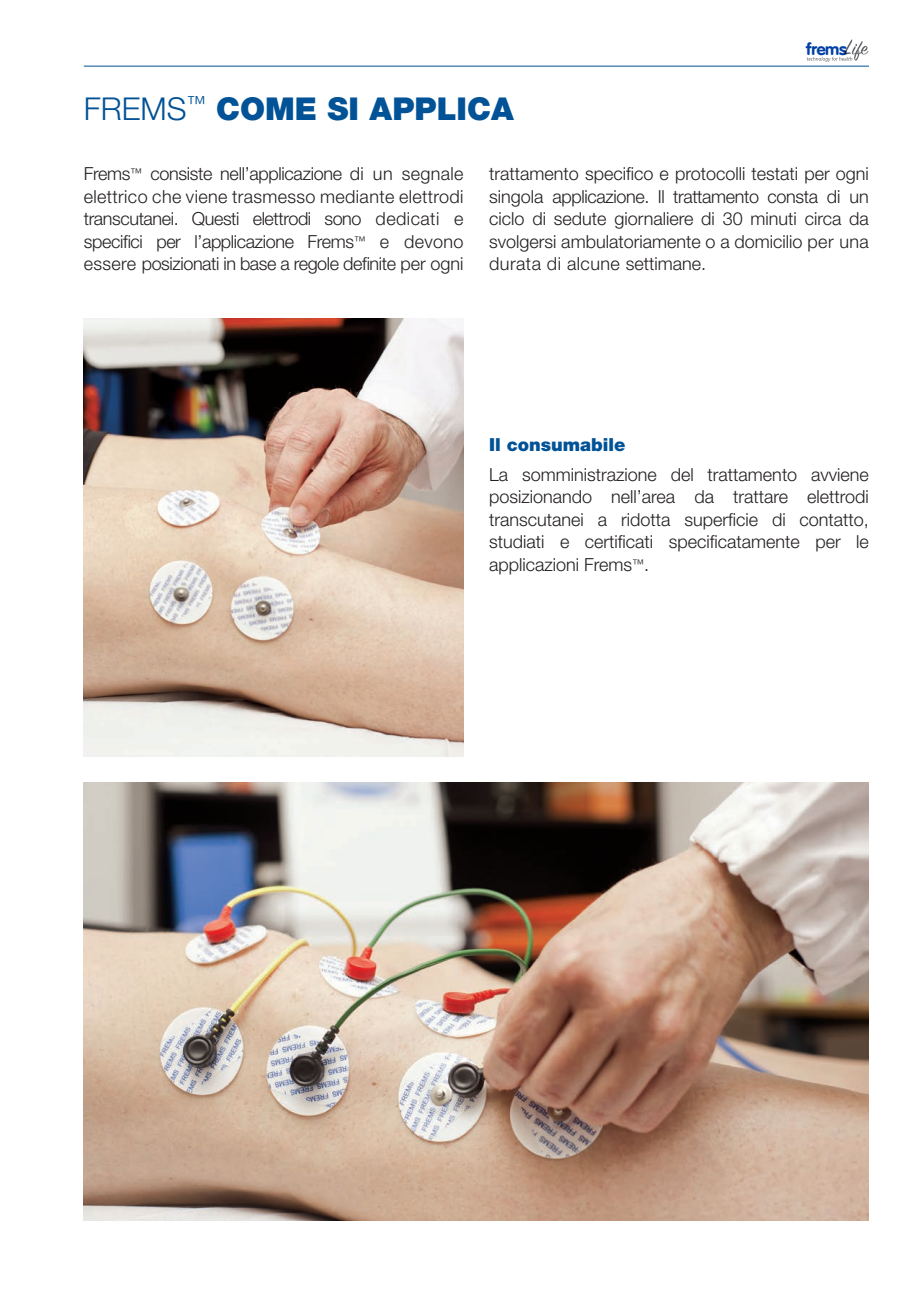
<style>
.page{position:relative;width:923px;height:1297px;background:#fff}
.page>*{position:absolute;margin:0;border:0;box-sizing:border-box;transform-origin:0 0}
.t1{font:900 31.5px "Helvetica Neue LT Std";color:#015296}
.t2{font:300 18px/22.5px "Helvetica Neue LT Std";color:#231f20;text-align:justify}
.t3{font:900 18px "Helvetica Neue LT Std";color:#015296}
.t4{font:16.65px "VAG Rounded Bold";letter-spacing:-.02em;color:#0040a6}
.s1{font-weight:300}
</style>
<div class="page">
<svg style="left:807px;top:39px;width:61px;height:23px"></svg>
<hr style="left:84px;top:66px;width:785px;height:1px;background:#015296">
<img style="left:84px;top:782px;width:785px;height:438px">
<img style="left:84px;top:319px;width:379px;height:438px">
<p class="t1" style="left:84px;top:90px;width:431px"><span class="s1">FREMS</span><sup>™</sup> COME SI APPLICA</p>
<p class="t4" style="left:806px;top:39px;width:41px">frems</p>
<p class="t2" style="left:84px;top:162px;width:381px">Frems<sup>™</sup> consiste nell’applicazione di un segnale elettrico che viene trasmesso mediante elettrodi transcutanei. Questi elettrodi sono dedicati e specifici per l’applicazione Frems<sup>™</sup> e devono essere posizionati in base a regole definite per ogni</p>
<p class="t2" style="left:489px;top:162px;width:381px">trattamento specifico e protocolli testati per ogni singola applicazione. Il trattamento consta di un ciclo di sedute giornaliere di 30 minuti circa da svolgersi ambulatoriamente o a domicilio per una durata di alcune settimane.</p>
<p class="t3" style="left:489px;top:434px;width:138px">Il consumabile</p>
<p class="t2" style="left:489px;top:463px;width:381px">La somministrazione del trattamento avviene posizionando nell’area da trattare elettrodi transcutanei a ridotta superficie di contatto, studiati e certificati specificatamente per le applicazioni Frems<sup>™</sup>.</p>
</div>
